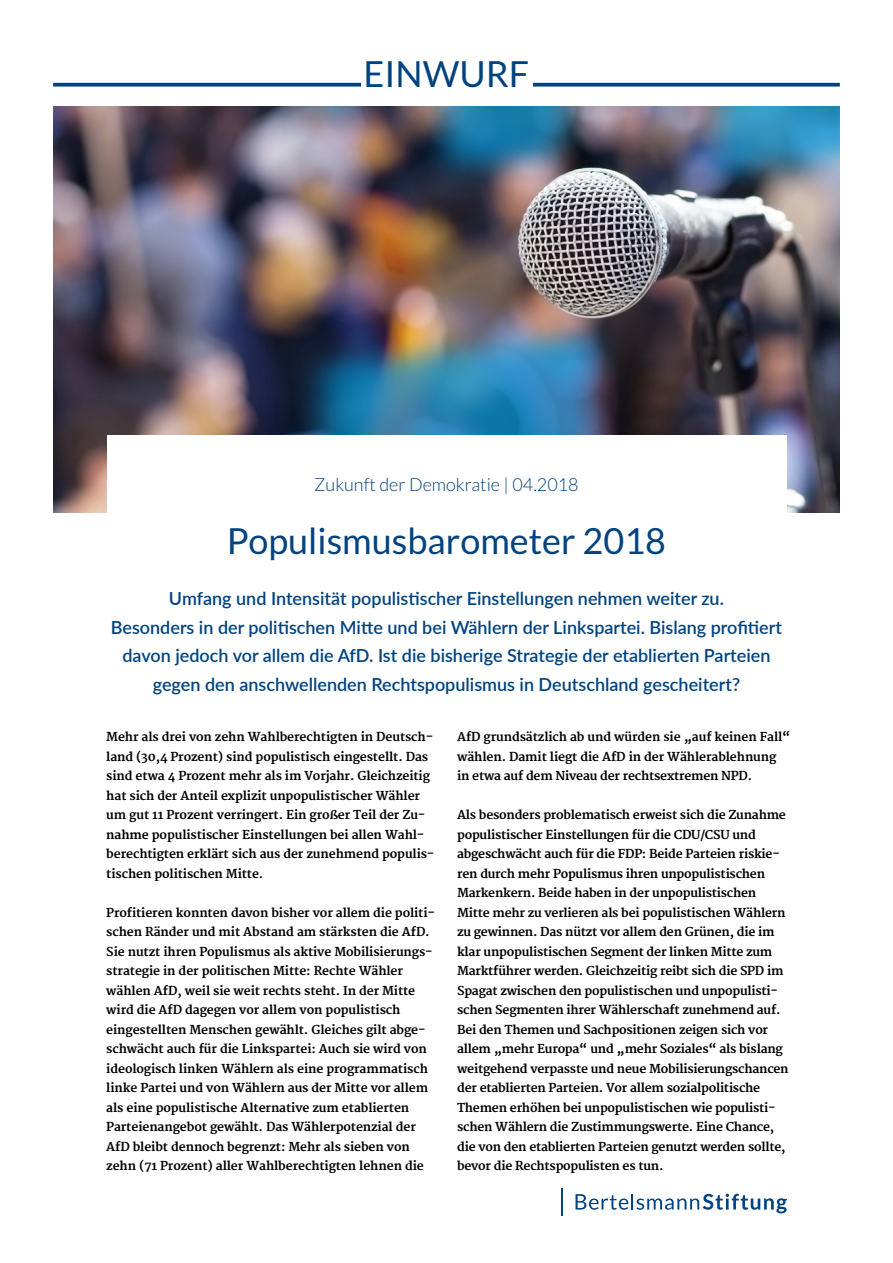
<style>
.page{position:relative;width:893px;height:1263px;background:#fff}
.page>*{position:absolute;margin:0;border:0;box-sizing:border-box;transform-origin:0 0}
.t1{font:36px "Lato";color:#004380}
.t2{font:600 18px/28.5px "Lato";color:#004380;text-align:center}
.t3{font:300 18px "Lato";color:#004380}
.t4{font:700 12px/19.5px "Merriweather";letter-spacing:-.01em;color:#000}
</style>
<div class="page">
<img style="left:53px;top:106px;width:787px;height:407px">
<div style="left:107px;top:435px;width:679px;height:110px;background:#fff"></div>
<svg style="left:575px;top:1193px;width:212px;height:20px"></svg>
<hr style="left:561px;top:1188px;width:2px;height:27px;background:#004380">
<svg style="left:53px;top:83px;width:787px;height:4px;background:#1b578d"></svg>
<div style="left:361px;top:51px;width:171px;height:43px;background:#fff"></div>
<h1 class="t1" style="left:364px;top:54px;width:167px">EINWURF</h1>
<h2 class="t3" style="left:314px;top:475px;width:266px">Zukunft der Demokratie | 04.2018</h2>
<h1 class="t1" style="left:227px;top:520px;width:441px">Populismusbarometer 2018</h1>
<p class="t2" style="left:111px;top:584px;width:673px">Umfang und Intensität populistischer Einstellungen nehmen weiter zu.<br>Besonders in der politischen Mitte und bei Wählern der Linkspartei. Bislang profitiert davon jedoch vor allem die AfD. Ist die bisherige Strategie der etablierten Parteien gegen den anschwellenden Rechtspopulismus in Deutschland gescheitert?</p>
<p class="t4" style="left:106px;top:728px;width:330px">Mehr als drei von zehn Wahlberechtigten in Deutsch&shy;land (30,4 Prozent) sind populistisch eingestellt. Das sind etwa 4 Prozent mehr als im Vorjahr. Gleichzeitig hat sich der Anteil explizit unpopulistischer Wähler um gut 11 Prozent verringert. Ein großer Teil der Zu&shy;nahme populistischer Einstellungen bei allen Wahl&shy;berechtigten erklärt sich aus der zunehmend populis&shy;tischen politischen Mitte.</p>
<p class="t4" style="left:106px;top:903px;width:330px">Profitieren konnten davon bisher vor allem die politi&shy;schen Ränder und mit Abstand am stärksten die AfD.<br>Sie nutzt ihren Populismus als aktive Mobilisierungs&shy;strategie in der politischen Mitte: Rechte Wähler wählen AfD, weil sie weit rechts steht. In der Mitte wird die AfD dagegen vor allem von populistisch eingestellten Menschen gewählt. Gleiches gilt abge&shy;schwächt auch für die Linkspartei: Auch sie wird von ideologisch linken Wählern als eine programmatisch linke Partei und von Wählern aus der Mitte vor allem als eine populistische Alternative zum etablierten Parteienangebot gewählt. Das Wählerpotenzial der AfD bleibt dennoch begrenzt: Mehr als sieben von zehn (71 Prozent) aller Wahlberechtigten lehnen die</p>
<p class="t4" style="left:457px;top:728px;width:335px">AfD grundsätzlich ab und würden sie „auf keinen Fall“ wählen. Damit liegt die AfD in der Wählerablehnung in etwa auf dem Niveau der rechtsextremen NPD.</p>
<p class="t4" style="left:457px;top:806px;width:333px">Als besonders problematisch erweist sich die Zunahme populistischer Einstellungen für die CDU/CSU und abgeschwächt auch für die FDP: Beide Parteien riskie&shy;ren durch mehr Populismus ihren unpopulistischen Markenkern. Beide haben in der unpopulistischen Mitte mehr zu verlieren als bei populistischen Wählern zu gewinnen. Das nützt vor allem den Grünen, die im klar unpopulistischen Segment der linken Mitte zum Marktführer werden. Gleichzeitig reibt sich die SPD im Spagat zwischen den populistischen und unpopulisti&shy;schen Segmenten ihrer Wählerschaft zunehmend auf.<br>Bei den Themen und Sachpositionen zeigen sich vor allem „mehr Europa“ und „mehr Soziales“ als bislang weitgehend verpasste und neue Mobilisierungschancen der etablierten Parteien. Vor allem sozialpolitische Themen erhöhen bei unpopulistischen wie populisti&shy;schen Wählern die Zustimmungswerte. Eine Chance, die von den etablierten Parteien genutzt werden sollte, bevor die Rechtspopulisten es tun.</p>
</div>
